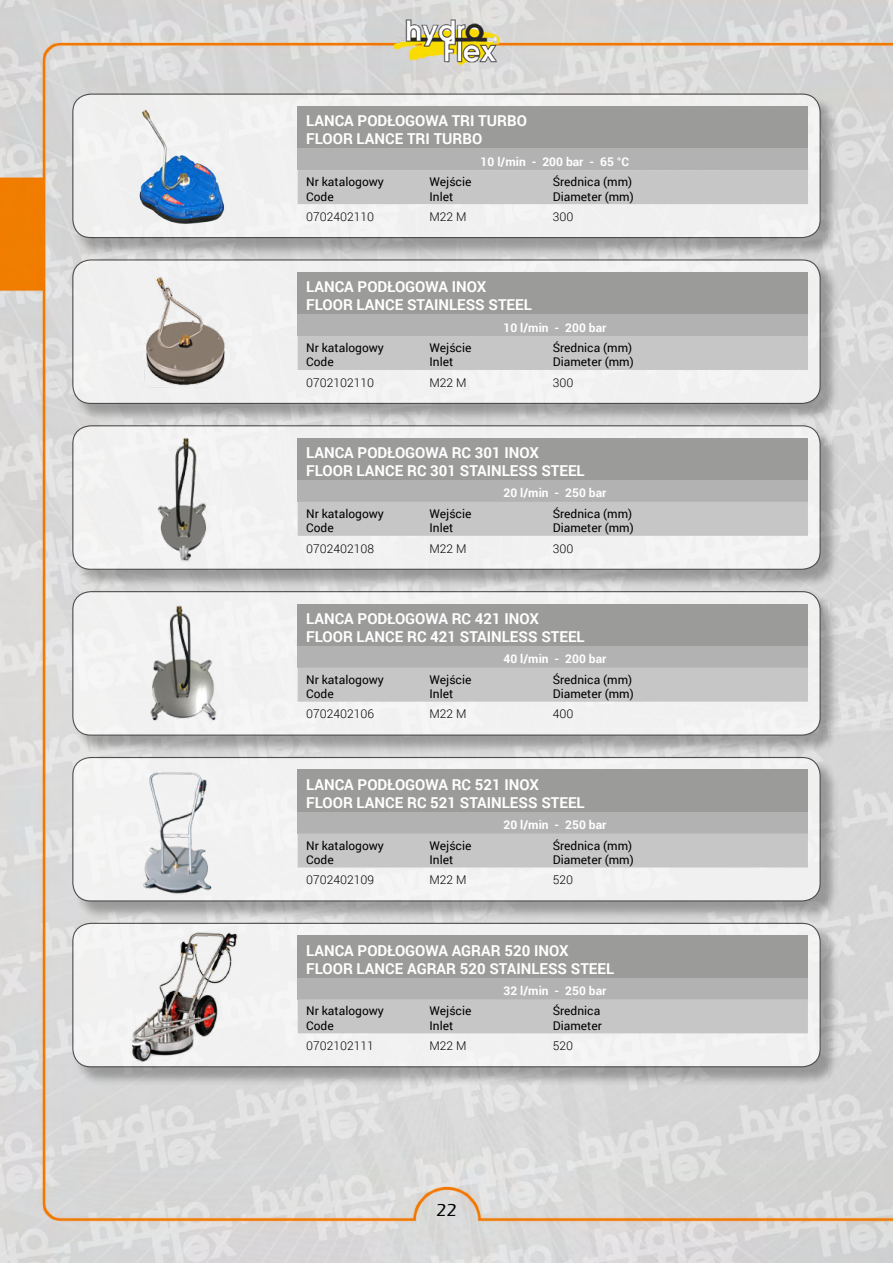
<style>
.page{position:relative;width:893px;height:1263px;background:#fff}
.page>*{position:absolute;margin:0;border:0;box-sizing:border-box;transform-origin:0 0}
.t1{font:500 18px "Eras ITC";color:#000}
.t2{font:700 15px/18px "Roboto";color:#fff}
.t3{font:12px/14.4px "Roboto";color:#000}
.t4{font:300 12px "Roboto";color:#000}
.t5{font:700 12px "Roboto";color:#fff}
</style>
<div class="page">
<img style="left:0;top:0;width:893px;height:1263px">
<div style="left:74px;top:261px;width:766px;height:161px;background:#000;opacity:.45"></div>
<div style="left:73px;top:260px;width:747px;height:143px;background:#f0f1f0;border-radius:18px"></div>
<div style="left:72px;top:259px;width:749px;height:145px;border:1px solid #000;border-radius:18px"></div>
<div style="left:298px;top:272px;width:510px;height:43px;background:#9b9b9a"></div>
<div style="left:298px;top:315px;width:510px;height:21px;background:#b3b2b2"></div>
<div style="left:298px;top:336px;width:510px;height:34px;background:#c6c6c6"></div>
<img style="left:144px;top:277px;width:81px;height:111px">
<div style="left:74px;top:427px;width:766px;height:161px;background:#000;opacity:.45"></div>
<div style="left:73px;top:426px;width:747px;height:143px;background:#f1f1f1;border-radius:18px"></div>
<div style="left:72px;top:425px;width:749px;height:145px;border:1px solid #000;border-radius:18px"></div>
<div style="left:298px;top:438px;width:510px;height:42px;background:#9b9b9a"></div>
<div style="left:298px;top:480px;width:510px;height:22px;background:#b3b2b2"></div>
<div style="left:298px;top:502px;width:510px;height:34px;background:#c6c6c6"></div>
<img style="left:158px;top:438px;width:48px;height:123px">
<div style="left:74px;top:593px;width:766px;height:161px;background:#000;opacity:.45"></div>
<div style="left:73px;top:592px;width:747px;height:143px;background:#f1f2f1;border-radius:18px"></div>
<div style="left:72px;top:591px;width:749px;height:145px;border:1px solid #000;border-radius:18px"></div>
<div style="left:298px;top:604px;width:510px;height:42px;background:#9b9b9a"></div>
<div style="left:298px;top:646px;width:510px;height:22px;background:#b3b2b2"></div>
<div style="left:298px;top:668px;width:510px;height:34px;background:#c6c6c6"></div>
<img style="left:150px;top:605px;width:66px;height:116px">
<div style="left:74px;top:924px;width:766px;height:162px;background:#000;opacity:.45"></div>
<div style="left:73px;top:923px;width:747px;height:144px;background:#f1f1f1;border-radius:18px"></div>
<div style="left:72px;top:923px;width:749px;height:144px;border:1px solid #000;border-radius:18px"></div>
<div style="left:298px;top:935px;width:510px;height:43px;background:#9b9b9a"></div>
<div style="left:298px;top:978px;width:510px;height:21px;background:#b3b2b2"></div>
<div style="left:298px;top:999px;width:510px;height:34px;background:#c6c6c6"></div>
<img style="left:131px;top:932px;width:107px;height:130px">
<div style="left:74px;top:759px;width:766px;height:161px;background:#000;opacity:.45"></div>
<div style="left:73px;top:757px;width:747px;height:144px;background:#f1f1f1;border-radius:18px"></div>
<div style="left:72px;top:757px;width:749px;height:144px;border:1px solid #000;border-radius:18px"></div>
<div style="left:298px;top:770px;width:510px;height:42px;background:#9b9b9a"></div>
<div style="left:298px;top:812px;width:510px;height:21px;background:#b3b2b2"></div>
<div style="left:298px;top:833px;width:510px;height:34px;background:#c6c6c6"></div>
<img style="left:143px;top:772px;width:69px;height:122px">
<div style="left:74px;top:95px;width:766px;height:162px;background:#000;opacity:.45"></div>
<div style="left:73px;top:94px;width:747px;height:144px;background:#f0f0f0;border-radius:18px"></div>
<div style="left:72px;top:94px;width:749px;height:144px;border:1px solid #000;border-radius:18px"></div>
<div style="left:298px;top:106px;width:510px;height:43px;background:#9b9b9a"></div>
<div style="left:298px;top:149px;width:510px;height:21px;background:#b3b2b2"></div>
<div style="left:298px;top:170px;width:510px;height:34px;background:#c6c6c6"></div>
<img style="left:139px;top:110px;width:86px;height:114px">
<p class="t2" style="left:306px;top:111px;width:222px">LANCA PODŁOGOWA TRI TURBO<br>FLOOR LANCE TRI TURBO</p>
<p class="t5" style="left:481px;top:153px;width:150px">10 l/min - 200 bar - 65 °C</p>
<p class="t3" style="left:306px;top:174px;width:79px">Nr katalogowy<br>Code</p>
<p class="t3" style="left:429px;top:174px;width:43px">Wejście<br>Inlet</p>
<p class="t3" style="left:553px;top:174px;width:82px">Średnica (mm)<br>Diameter (mm)</p>
<p class="t4" style="left:306px;top:208px;width:69px">0702402110</p>
<p class="t4" style="left:429px;top:208px;width:39px">M22 M</p>
<p class="t4" style="left:553px;top:208px;width:22px">300</p>
<p class="t2" style="left:306px;top:277px;width:227px">LANCA PODŁOGOWA INOX<br>FLOOR LANCE STAINLESS STEEL</p>
<p class="t5" style="left:503px;top:319px;width:104px">10 l/min - 200 bar</p>
<p class="t3" style="left:306px;top:340px;width:79px">Nr katalogowy<br>Code</p>
<p class="t3" style="left:429px;top:340px;width:43px">Wejście<br>Inlet</p>
<p class="t3" style="left:553px;top:340px;width:82px">Średnica (mm)<br>Diameter (mm)</p>
<p class="t4" style="left:306px;top:374px;width:69px">0702102110</p>
<p class="t4" style="left:429px;top:374px;width:39px">M22 M</p>
<p class="t4" style="left:553px;top:374px;width:22px">300</p>
<p class="t2" style="left:306px;top:443px;width:280px">LANCA PODŁOGOWA RC 301 INOX<br>FLOOR LANCE RC 301 STAINLESS STEEL</p>
<p class="t5" style="left:503px;top:485px;width:104px">20 l/min - 250 bar</p>
<p class="t3" style="left:306px;top:506px;width:79px">Nr katalogowy<br>Code</p>
<p class="t3" style="left:429px;top:506px;width:43px">Wejście<br>Inlet</p>
<p class="t3" style="left:553px;top:506px;width:82px">Średnica (mm)<br>Diameter (mm)</p>
<p class="t4" style="left:306px;top:540px;width:69px">0702402108</p>
<p class="t4" style="left:429px;top:540px;width:39px">M22 M</p>
<p class="t4" style="left:553px;top:540px;width:22px">300</p>
<p class="t2" style="left:306px;top:609px;width:280px">LANCA PODŁOGOWA RC 421 INOX<br>FLOOR LANCE RC 421 STAINLESS STEEL</p>
<p class="t5" style="left:503px;top:650px;width:104px">40 l/min - 200 bar</p>
<p class="t3" style="left:306px;top:672px;width:79px">Nr katalogowy<br>Code</p>
<p class="t3" style="left:429px;top:672px;width:43px">Wejście<br>Inlet</p>
<p class="t3" style="left:553px;top:672px;width:82px">Średnica (mm)<br>Diameter (mm)</p>
<p class="t4" style="left:306px;top:706px;width:69px">0702402106</p>
<p class="t4" style="left:429px;top:706px;width:39px">M22 M</p>
<p class="t4" style="left:553px;top:706px;width:22px">400</p>
<p class="t2" style="left:306px;top:775px;width:280px">LANCA PODŁOGOWA RC 521 INOX<br>FLOOR LANCE RC 521 STAINLESS STEEL</p>
<p class="t5" style="left:503px;top:816px;width:104px">20 l/min - 250 bar</p>
<p class="t3" style="left:306px;top:838px;width:79px">Nr katalogowy<br>Code</p>
<p class="t3" style="left:429px;top:838px;width:43px">Wejście<br>Inlet</p>
<p class="t3" style="left:553px;top:838px;width:82px">Średnica (mm)<br>Diameter (mm)</p>
<p class="t4" style="left:306px;top:872px;width:69px">0702402109</p>
<p class="t4" style="left:429px;top:872px;width:39px">M22 M</p>
<p class="t4" style="left:553px;top:872px;width:22px">520</p>
<p class="t2" style="left:306px;top:941px;width:310px">LANCA PODŁOGOWA AGRAR 520 INOX<br>FLOOR LANCE AGRAR 520 STAINLESS STEEL</p>
<p class="t5" style="left:503px;top:982px;width:104px">32 l/min - 250 bar</p>
<p class="t3" style="left:306px;top:1003px;width:79px">Nr katalogowy<br>Code</p>
<p class="t3" style="left:429px;top:1003px;width:43px">Wejście<br>Inlet</p>
<p class="t3" style="left:553px;top:1003px;width:50px">Średnica<br>Diameter</p>
<p class="t4" style="left:306px;top:1037px;width:69px">0702102111</p>
<p class="t4" style="left:429px;top:1037px;width:39px">M22 M</p>
<p class="t4" style="left:553px;top:1037px;width:22px">520</p>
<h1 class="t1" style="left:436px;top:1200px;width:22px">22</h1>
</div>
